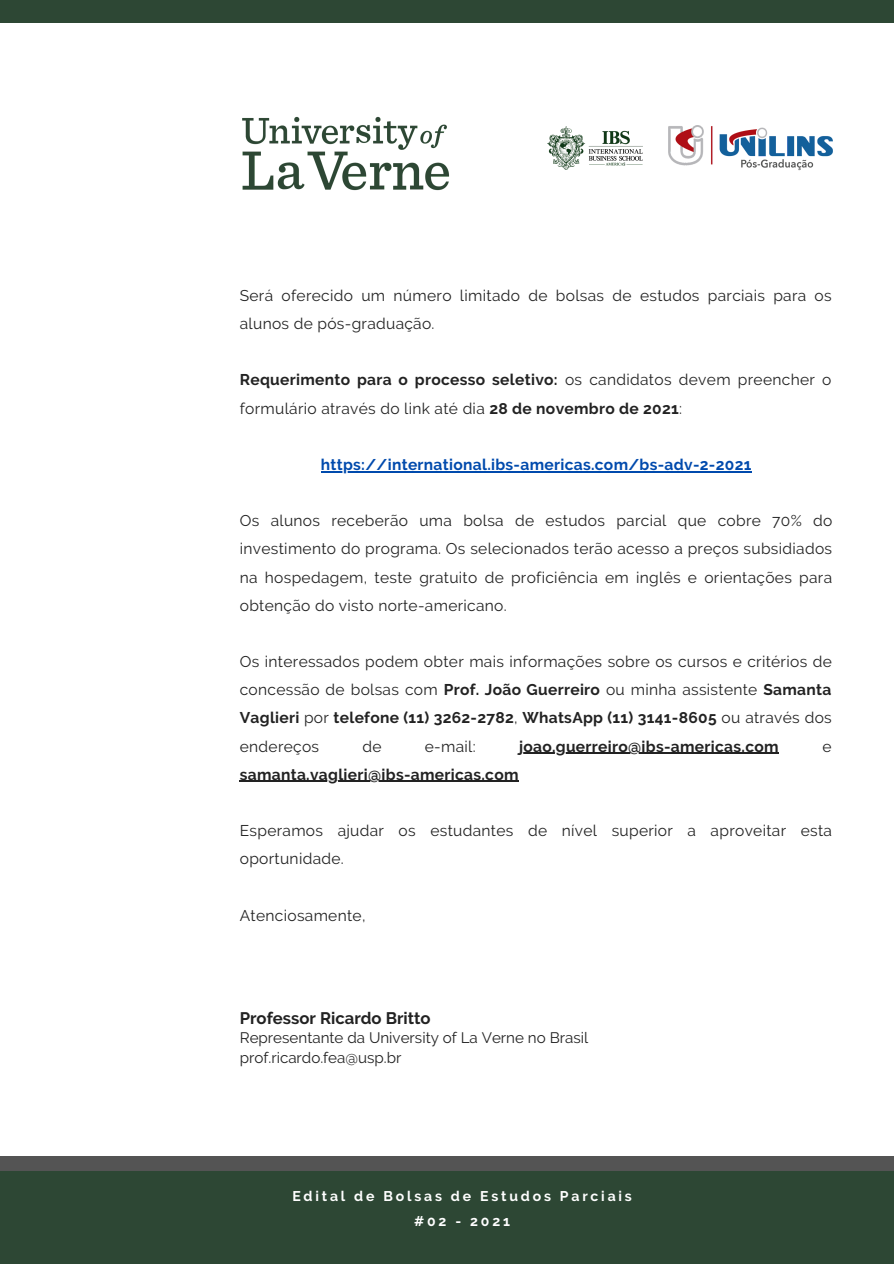
<style>
.page{position:relative;width:894px;height:1264px;background:#fff}
.page>*{position:absolute;margin:0;border:0;box-sizing:border-box;transform-origin:0 0}
.t1{font:700 16.65px "Raleway";color:#222}
.t2{font:15.6px/28.2px "Raleway";letter-spacing:.02em;color:#222}
.t3{font:700 15.6px "Raleway";letter-spacing:.02em;color:#222}
.t4{font:700 15.6px "Raleway";letter-spacing:.02em;color:#004aad}
.t5{font:15.15px "Raleway";color:#222}
.t6{font:700 13.95px "Raleway";letter-spacing:.2em;color:#fff}
.s1{font-weight:700}
</style>
<div class="page">
<div style="left:0;top:0;width:893px;height:22px;background:#2d4734"></div>
<img style="left:242px;top:116px;width:208px;height:75px">
<hr style="left:321px;top:471px;width:430px;height:1px;background:#004aad">
<hr style="left:519px;top:752px;width:259px;height:1px;background:#222">
<hr style="left:240px;top:780px;width:278px;height:2px;background:#222">
<div style="left:0;top:1156px;width:893px;height:30px;background:#545454"></div>
<div style="left:0;top:1171px;width:893px;height:92px;background:#2d4734"></div>
<img style="left:668px;top:126px;width:164px;height:45px">
<img style="left:547px;top:126px;width:96px;height:44px">
<p class="t2" style="left:240px;top:281px;width:593px">Será oferecido um número limitado de bolsas de estudos parciais para os alunos de pós-graduação.</p>
<p class="t2" style="left:240px;top:366px;width:593px"><span class="s1">Requerimento para o processo seletivo:</span> os candidatos devem preencher o formulário através do link até dia <span class="s1">28 de novembro de 2021</span>:</p>
<p class="t4" style="left:321px;top:455px;width:432px">https://international.ibs-americas.com/bs-adv-2-2021</p>
<p class="t2" style="left:240px;top:506px;width:594px;text-align:justify">Os alunos receberão uma bolsa de estudos parcial que cobre 70% do investimento do programa. Os selecionados terão acesso a preços subsidiados na hospedagem, teste gratuito de proficiência em inglês e orientações para obtenção do visto norte-americano.</p>
<p class="t2" style="left:240px;top:647px;width:593px;text-align:justify">Os interessados podem obter mais informações sobre os cursos e critérios de concessão de bolsas com <span class="s1">Prof. João Guerreiro</span> ou minha assistente <span class="s1">Samanta Vaglieri</span> por <span class="s1">telefone (11) 3262-2782</span>, <span class="s1">WhatsApp (11) 3141-8605</span> ou através dos endereços</p>
<p class="t2" style="left:362px;top:732px;width:21px">de</p>
<p class="t2" style="left:425px;top:732px;width:52px">e-mail:</p>
<p class="t3" style="left:519px;top:737px;width:261px">joao.guerreiro@ibs-americas.com</p>
<p class="t2" style="left:822px;top:732px;width:11px">e</p>
<p class="t3" style="left:240px;top:765px;width:280px">samanta.vaglieri@ibs-americas.com</p>
<p class="t2" style="left:240px;top:816px;width:593px">Esperamos ajudar os estudantes de nível superior a aproveitar esta oportunidade.</p>
<p class="t2" style="left:240px;top:900px;width:127px">Atenciosamente,</p>
<p class="t1" style="left:240px;top:1008px;width:192px">Professor Ricardo Britto</p>
<p class="t5" style="left:240px;top:1029px;width:350px">Representante da University of La Verne no Brasil</p>
<p class="t5" style="left:240px;top:1048px;width:163px">prof.ricardo.fea@usp.br</p>
<p class="t6" style="left:292px;top:1187px;width:341px">Edital de Bolsas de Estudos Parciais</p>
<p class="t6" style="left:414px;top:1212px;width:97px">#02 - 2021</p>
</div>
